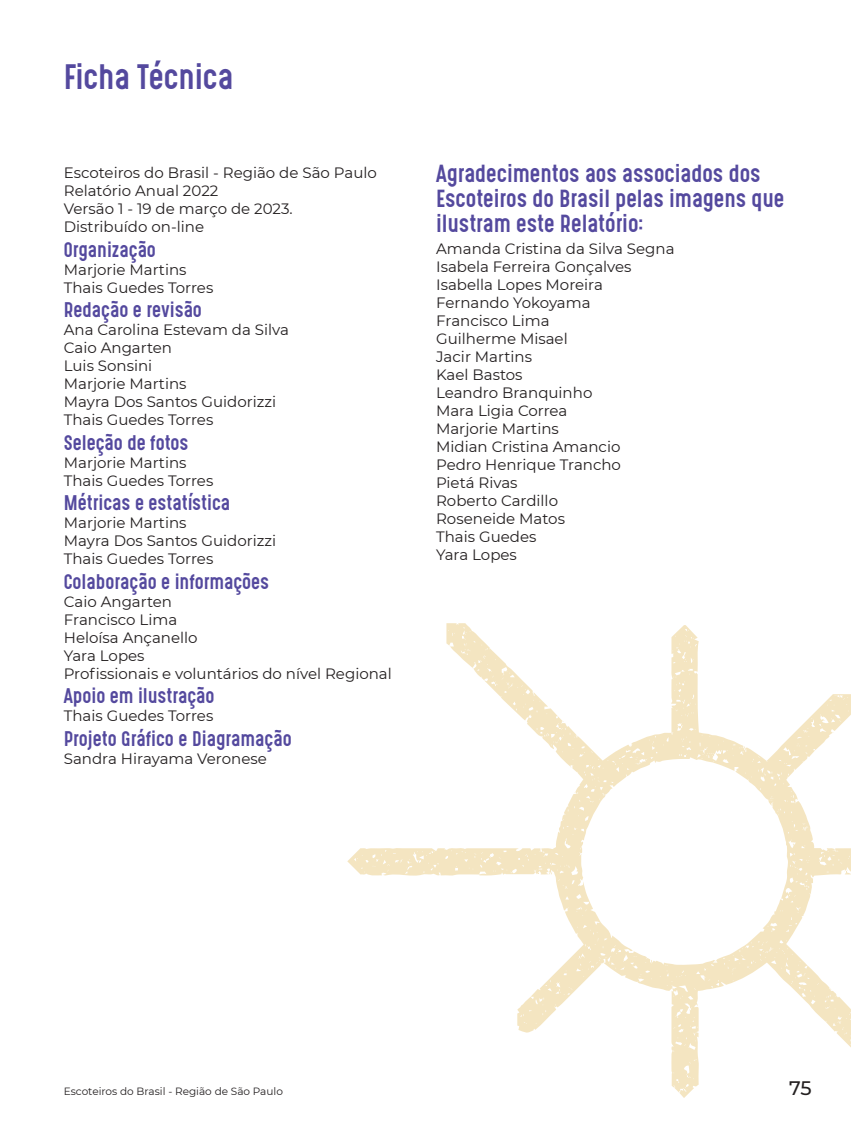
<style>
.page{position:relative;width:851px;height:1127px;background:#fff}
.page>*{position:absolute;margin:0;border:0;box-sizing:border-box;transform-origin:0 0}
.t1{font:30px "Gotcha Gothic";color:#54499e}
.t2{font:21px/25.2px "Gotcha Gothic";color:#54499e}
.t3{font:500 19.5px "Montserrat";color:#231f20}
.t4{font:18px "Gotcha Gothic";color:#54499e}
.t5{font:15px/18px "Montserrat";color:#231f20}
.t6{font:10.5px "Montserrat";color:#231f20}
</style>
<div class="page">
<svg style="left:347px;top:623px;width:503px;height:475px"></svg>
<svg style="left:548px;top:871px;width:4px;height:3px"></svg>
<svg style="left:844px;top:870px;width:6px;height:4px"></svg>
<h1 class="t1" style="left:64px;top:54px;width:171px">Ficha Técnica</h1>
<p class="t5" style="left:64px;top:163px;width:314px">Escoteiros do Brasil - Região de São Paulo<br>Relatório Anual 2022<br>Versão 1 - 19 de março de 2023.<br>Distribuído on-line</p>
<p class="t4" style="left:64px;top:236px;width:94px">Organização</p>
<p class="t5" style="left:64px;top:260px;width:151px">Marjorie Martins<br>Thais Guedes Torres</p>
<p class="t4" style="left:64px;top:296px;width:140px">Redação e revisão</p>
<p class="t5" style="left:64px;top:320px;width:226px">Ana Carolina Estevam da Silva<br>Caio Angarten<br>Luis Sonsini<br>Marjorie Martins<br>Mayra Dos Santos Guidorizzi<br>Thais Guedes Torres</p>
<p class="t4" style="left:64px;top:429px;width:126px">Seleção de fotos</p>
<p class="t5" style="left:64px;top:453px;width:151px">Marjorie Martins<br>Thais Guedes Torres</p>
<p class="t4" style="left:64px;top:489px;width:168px">Métricas e estatística</p>
<p class="t5" style="left:64px;top:513px;width:214px">Marjorie Martins<br>Mayra Dos Santos Guidorizzi<br>Thais Guedes Torres</p>
<p class="t4" style="left:64px;top:568px;width:207px">Colaboração e informações</p>
<p class="t5" style="left:64px;top:592px;width:329px">Caio Angarten<br>Francisco Lima<br>Heloísa Ançanello<br>Yara Lopes<br>Profissionais e voluntários do nível Regional</p>
<p class="t4" style="left:64px;top:682px;width:152px">Apoio em ilustração</p>
<p class="t5" style="left:64px;top:706px;width:151px">Thais Guedes Torres</p>
<p class="t4" style="left:64px;top:725px;width:229px">Projeto Gráfico e Diagramação</p>
<p class="t5" style="left:64px;top:749px;width:204px">Sandra Hirayama Veronese</p>
<h2 class="t2" style="left:436px;top:160px;width:349px">Agradecimentos aos associados dos<br>Escoteiros do Brasil pelas imagens que ilustram este Relatório:</h2>
<p class="t5" style="left:436px;top:239px;width:240px">Amanda Cristina da Silva Segna<br>Isabela Ferreira Gonçalves<br>Isabella Lopes Moreira<br>Fernando Yokoyama<br>Francisco Lima<br>Guilherme Misael<br>Jacir Martins<br>Kael Bastos<br>Leandro Branquinho<br>Mara Ligia Correa<br>Marjorie Martins<br>Midian Cristina Amancio<br>Pedro Henrique Trancho<br>Pietá Rivas<br>Roberto Cardillo<br>Roseneide Matos<br>Thais Guedes<br>Yara Lopes</p>
<p class="t6" style="left:64px;top:1084px;width:221px">Escoteiros do Brasil - Região de São Paulo</p>
<h3 class="t3" style="left:789px;top:1074px;width:24px">75</h3>
</div>
